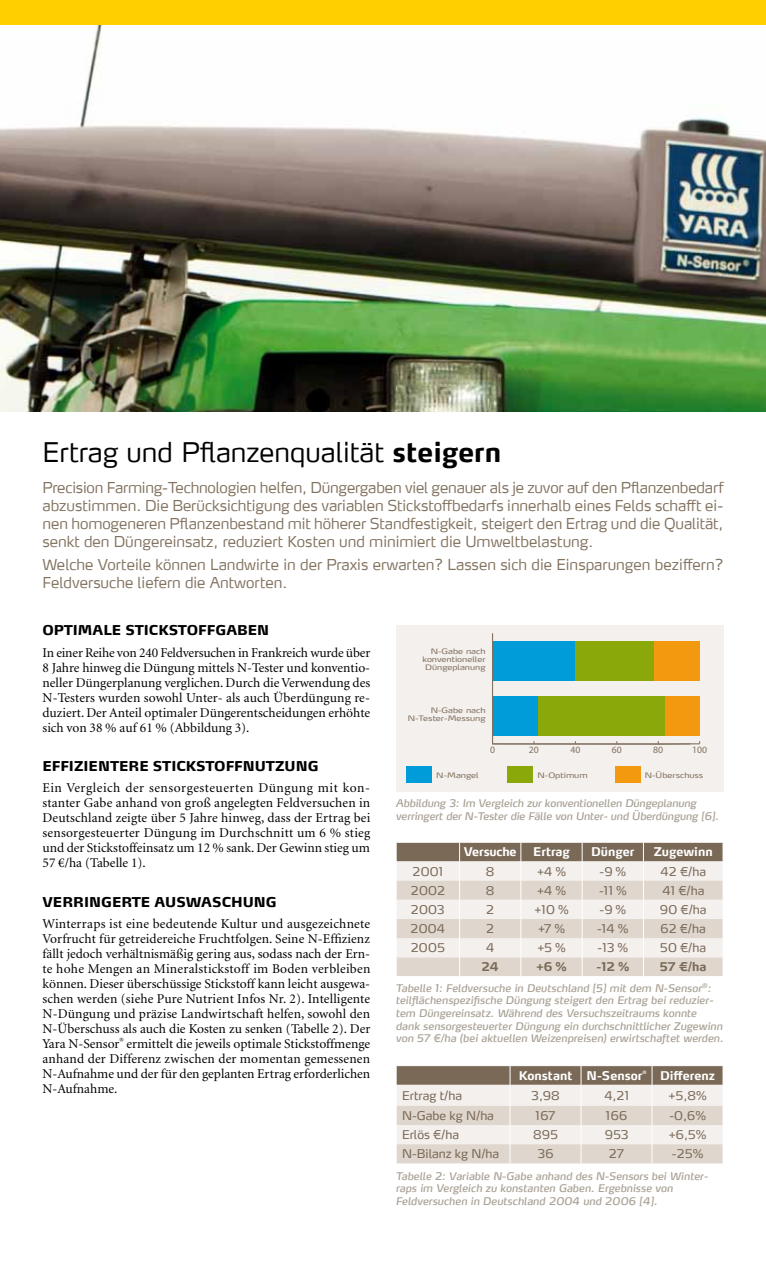
<style>
.page{position:relative;width:766px;height:1263px;background:#fff}
.page>*{position:absolute;margin:0;border:0;box-sizing:border-box;transform-origin:0 0}
.t1{font:300 27px "Yara Max LF";color:#000}
.t2{font:300 15px/18px "Yara Max LF";color:#81715e;text-align:justify}
.t3{font:13.5px/15px "Minion";letter-spacing:.01em;color:#000;text-align:justify}
.t4{font:800 13.5px "Yara Max LF";color:#000}
.t5{font:12px "Yara Max LF";color:#7a6957}
.t6{font:700 12px "Yara Max LF";color:#fff}
.t7{font:700 12px "Yara Max LF";letter-spacing:-.01em;color:#7a6957}
.t8{font:italic 10.5px/12.6px "Yara Max LF";color:#aaa296}
.t9{font:9.75px "Myriad Pro";color:#81715e}
.t10{font:7.5px/8.1px "Yara Max LF";color:#81715e;text-align:right;scale:1.19 1}
.t11{font:700 4.35px "Yara Max LF";color:#fff}
.s1{font-weight:700}
.s2{font-family:"Minion Pro"}
</style>
<div class="page">
<img style="left:0;top:25px;width:765px;height:386px">
<div style="left:395px;top:625px;width:328px;height:166px;background:#f4f0ee"></div>
<hr style="left:492px;top:743px;width:207px;height:1px;background:#81715e">
<hr style="left:492px;top:633px;width:1px;height:111px;background:#81715e">
<div style="left:654px;top:641px;width:45px;height:40px;background:#f39910"></div>
<div style="left:664px;top:696px;width:35px;height:40px;background:#f39910"></div>
<svg style="left:492px;top:635px;width:198px;height:110px"></svg>
<div style="left:507px;top:767px;width:26px;height:16px;background:#8ba80a"></div>
<div style="left:406px;top:767px;width:25px;height:16px;background:#009cda"></div>
<div style="left:614px;top:767px;width:26px;height:16px;background:#f39910"></div>
<svg style="left:396px;top:842px;width:327px;height:134px;background:#dbd3cc"></svg>
<svg style="left:396px;top:1066px;width:327px;height:97px;background:#d4cdc4"></svg>
<div style="left:0;top:0;width:765px;height:25px;background:#ffd000"></div>
<h1 class="t1" style="left:43px;top:436px;width:460px">Ertrag und Pflanzenqualität <span class="s1">steigern</span></h1>
<p class="t2" style="left:43px;top:478px;width:682px">Precision Farming-Technologien helfen, Düngergaben viel genauer als je zuvor auf den Pflanzenbedarf abzustimmen. Die Berücksichtigung des variablen Stickstoffbedarfs innerhalb eines Felds schafft ei&shy;nen homogeneren Pflanzenbestand mit höherer Standfestigkeit, steigert den Ertrag und die Qualität, senkt den Düngereinsatz, reduziert Kosten und minimiert die Umweltbelastung.</p>
<p class="t2" style="left:43px;top:555px;width:682px">Welche Vorteile können Landwirte in der Praxis erwarten? Lassen sich die Einsparungen beziffern?<br>Feldversuche liefern die Antworten.</p>
<p class="t4" style="left:43px;top:622px;width:228px">OPTIMALE STICKSTOFFGABEN</p>
<p class="t3" style="left:43px;top:645px;width:329px">In einer Reihe von 240 Feldversuchen in Frankreich wurde über 8 Jahre hinweg die Düngung mittels N-Tester und konventio&shy;neller Düngerplanung verglichen. Durch die Verwendung des N-Testers wurden sowohl Unter- als auch Überdüngung re&shy;duziert. Der Anteil optimaler Düngerentscheidungen erhöhte sich von 38 % auf 61 % (Abbildung 3).</p>
<p class="t4" style="left:43px;top:757px;width:10px">EFF</p>
<p class="t4" style="left:69px;top:757px;width:251px">IZIENTERE STICKSTOFFNUTZUNG</p>
<p class="t3" style="left:43px;top:781px;width:329px;text-align:left">Ein Vergleich der sensorgesteuerten Düngung mit kon&shy;stanter Gabe anhand von groß angelegten Feldversuchen in Deutschland zeigte über 5 Jahre hinweg, dass der Ertrag bei sensorgesteuerter Düngung im Durchschnitt um 6 % stieg und der Stickstoffeinsatz um 12 % sank. Der Gewinn stieg um 57 <span class="s2">€</span>/ha (Tabelle 1).</p>
<p class="t4" style="left:43px;top:893px;width:236px">VERRINGERTE AUSWASCHUNG</p>
<p class="t3" style="left:43px;top:917px;width:329px">Winterraps ist eine bedeutende Kultur und ausgezeichnete Vorfrucht für getreidereiche Fruchtfolgen. Seine N-Effizienz fällt jedoch verhältnismäßig gering aus, sodass nach der Ern&shy;te hohe Mengen an Mineralstickstoff im Boden verbleiben können. Dieser überschüssige Stickstoff kann leicht ausgewa&shy;schen werden (siehe Pure Nutrient Infos Nr. 2). Intelligente N-Düngung und präzise Landwirtschaft helfen, sowohl den N-Überschuss als auch die Kosten zu senken (Tabelle 2). Der Yara N-Sensor<sup>®</sup> ermittelt die jeweils optimale Stickstoffmenge anhand der Differenz zwischen der momentan gemessenen N-Aufnahme und der für den geplanten Ertrag erforderlichen N-Aufnahme.</p>
<p class="t10" style="left:422px;top:647px;width:54px">N-Gabe nach konventioneller<br>Düngeplanung</p>
<p class="t10" style="left:407px;top:706px;width:67px">N-Gabe nach<br>N-Tester-Messung</p>
<p class="t9" style="left:490px;top:743px;width:6px">0</p>
<p class="t9" style="left:529px;top:743px;width:11px">20</p>
<p class="t9" style="left:570px;top:743px;width:11px">40</p>
<p class="t9" style="left:611px;top:743px;width:11px">60</p>
<p class="t9" style="left:653px;top:743px;width:11px">80</p>
<p class="t9" style="left:692px;top:743px;width:16px">100</p>
<p class="t10" style="left:436px;top:771px;width:37px">N-Mangel</p>
<p class="t10" style="left:537px;top:771px;width:44px">N-Optimum</p>
<p class="t10" style="left:644px;top:771px;width:51px">N-Überschuss</p>
<p class="t8" style="left:395px;top:797px;width:324px">Abbildung 3: Im Vergleich zur konventionellen Düngeplanung verringert der N-Tester die Fälle von Unter- und Überdüngung [6].</p>
<p class="t6" style="left:463px;top:844px;width:54px">Versuche</p>
<p class="t6" style="left:533px;top:844px;width:38px">Ertrag</p>
<p class="t6" style="left:591px;top:844px;width:45px">Dünger</p>
<p class="t6" style="left:653px;top:844px;width:60px">Zugewinn</p>
<p class="t5" style="left:412px;top:864px;width:32px">2001</p>
<p class="t5" style="left:486px;top:864px;width:10px">8</p>
<p class="t5" style="left:537px;top:864px;width:30px">+4 %</p>
<p class="t5" style="left:599px;top:864px;width:28px">-9 %</p>
<p class="t5" style="left:660px;top:864px;width:47px">42 €/ha</p>
<p class="t5" style="left:410px;top:883px;width:36px">2002</p>
<p class="t5" style="left:486px;top:883px;width:10px">8</p>
<p class="t5" style="left:537px;top:883px;width:30px">+4 %</p>
<p class="t5" style="left:599px;top:883px;width:29px">-11 %</p>
<p class="t5" style="left:662px;top:883px;width:44px">41 €/ha</p>
<p class="t5" style="left:411px;top:902px;width:35px">2003</p>
<p class="t5" style="left:486px;top:902px;width:9px">2</p>
<p class="t5" style="left:534px;top:902px;width:35px">+10 %</p>
<p class="t5" style="left:599px;top:902px;width:28px">-9 %</p>
<p class="t5" style="left:659px;top:902px;width:48px">90 €/ha</p>
<p class="t5" style="left:410px;top:921px;width:36px">2004</p>
<p class="t5" style="left:486px;top:921px;width:9px">2</p>
<p class="t5" style="left:538px;top:921px;width:28px">+7 %</p>
<p class="t5" style="left:597px;top:921px;width:33px">-14 %</p>
<p class="t5" style="left:660px;top:921px;width:47px">62 €/ha</p>
<p class="t5" style="left:410px;top:940px;width:36px">2005</p>
<p class="t5" style="left:485px;top:940px;width:10px">4</p>
<p class="t5" style="left:537px;top:940px;width:30px">+5 %</p>
<p class="t5" style="left:597px;top:940px;width:32px">-13 %</p>
<p class="t5" style="left:660px;top:940px;width:47px">50 €/ha</p>
<p class="t7" style="left:481px;top:959px;width:19px">24</p>
<p class="t7" style="left:536px;top:959px;width:32px">+6 %</p>
<p class="t7" style="left:596px;top:959px;width:34px">-12 %</p>
<p class="t7" style="left:659px;top:959px;width:48px">57 €/ha</p>
<p class="t8" style="left:395px;top:981px;width:329px">Tabelle 1: Feldversuche in Deutschland [5] mit dem N-Sensor<sup>®</sup>: teilflächenspezifische Düngung steigert den Ertrag bei reduzier&shy;tem Düngereinsatz. Während des Versuchszeitraums konnte<br>dank sensorgesteuerter Düngung ein durchschnittlicher Zugewinn von 57 €/ha (bei aktuellen Weizenpreisen) erwirtschaftet werden.</p>
<p class="t6" style="left:518px;top:1068px;width:125px">Konstant N-Sensor</p>
<p class="t11" style="left:642px;top:1070px;width:6px">®</p>
<p class="t6" style="left:659px;top:1068px;width:57px">Differenz</p>
<p class="t5" style="left:402px;top:1088px;width:61px">Ertrag t/ha</p>
<p class="t5" style="left:531px;top:1088px;width:30px">3,98</p>
<p class="t5" style="left:604px;top:1088px;width:26px">4,21</p>
<p class="t5" style="left:668px;top:1088px;width:39px">+5,8%</p>
<p class="t5" style="left:402px;top:1108px;width:93px">N-Gabe kg N/ha</p>
<p class="t5" style="left:535px;top:1108px;width:22px">167</p>
<p class="t5" style="left:605px;top:1108px;width:23px">166</p>
<p class="t5" style="left:669px;top:1108px;width:38px">-0,6%</p>
<p class="t5" style="left:402px;top:1127px;width:59px">Erlös €/ha</p>
<p class="t5" style="left:533px;top:1127px;width:26px">895</p>
<p class="t5" style="left:604px;top:1127px;width:25px">953</p>
<p class="t5" style="left:668px;top:1127px;width:39px">+6,5%</p>
<p class="t5" style="left:402px;top:1146px;width:99px">N-Bilanz kg N/ha</p>
<p class="t5" style="left:537px;top:1146px;width:18px">36</p>
<p class="t5" style="left:608px;top:1146px;width:17px">27</p>
<p class="t5" style="left:671px;top:1146px;width:33px">-25%</p>
<p class="t8" style="left:395px;top:1169px;width:314px">Tabelle 2: Variable N-Gabe anhand des N-Sensors bei Winter&shy;raps im Vergleich zu konstanten Gaben. Ergebnisse von<br>Feldversuchen in Deutschland 2004 und 2006 [4].</p>
</div>
